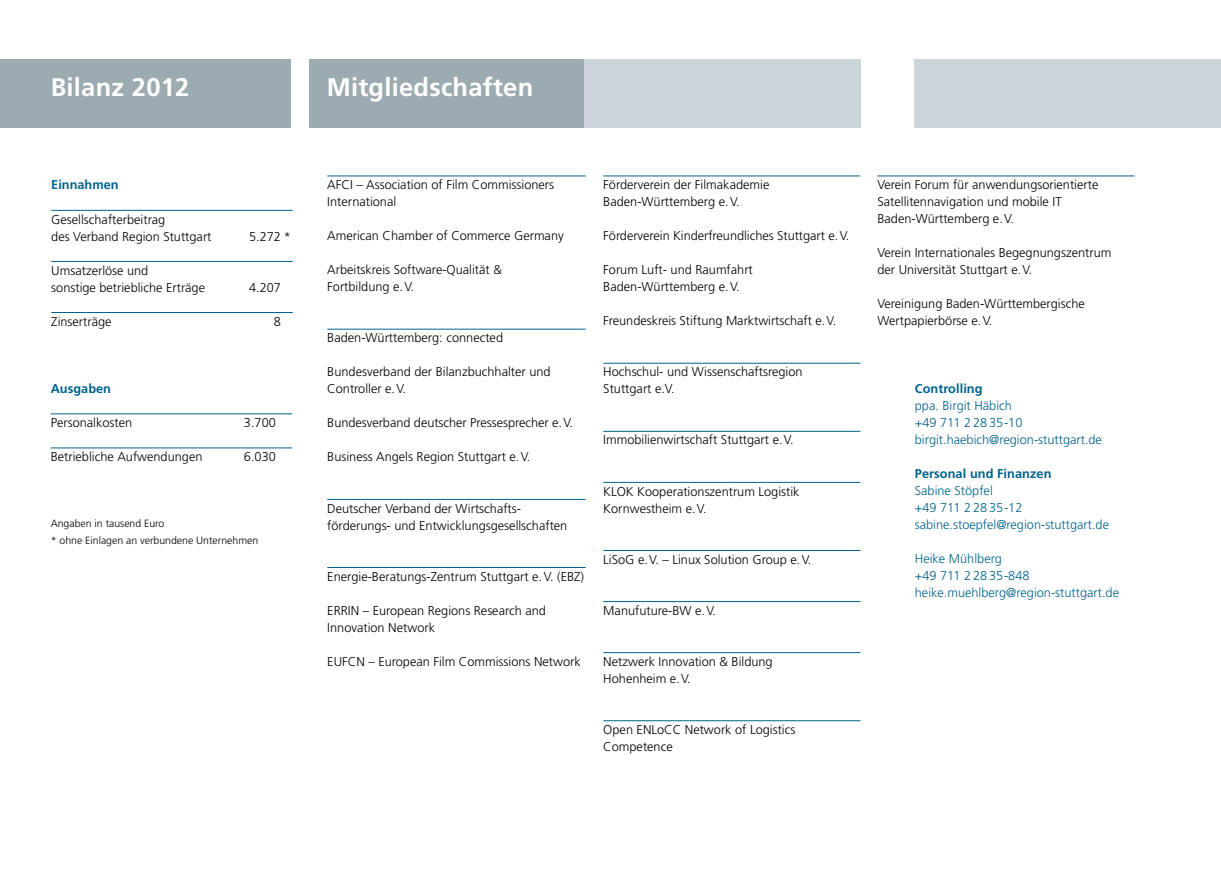
<style>
.page{position:relative;width:1221px;height:881px;background:#fff}
.page>*{position:absolute;margin:0;border:0;box-sizing:border-box;transform-origin:0 0}
.t1{font:700 25.5px "Frutiger";letter-spacing:.01em;color:#fff}
.t2{font:300 12.75px/17px "Frutiger";color:#000}
.t3{font:300 12.75px/17px "Frutiger";color:#00628d}
.t4{font:700 12.75px "Frutiger";letter-spacing:.005em;color:#00628d}
.t5{font:300 10.5px/17px "Frutiger";color:#000}
</style>
<div class="page">
<div style="left:310px;top:60px;width:275px;height:68px;background:#9caab1"></div>
<div style="left:584px;top:60px;width:276px;height:68px;background:#ccd5d9"></div>
<hr style="left:327px;top:175px;width:258px;height:1px;background:#00628d">
<hr style="left:327px;top:328px;width:258px;height:1px;background:#00628d">
<hr style="left:327px;top:499px;width:258px;height:1px;background:#00628d">
<hr style="left:327px;top:567px;width:258px;height:1px;background:#00628d">
<hr style="left:603px;top:175px;width:257px;height:1px;background:#00628d">
<hr style="left:603px;top:363px;width:257px;height:1px;background:#00628d">
<hr style="left:603px;top:431px;width:257px;height:1px;background:#00628d">
<hr style="left:603px;top:482px;width:257px;height:1px;background:#00628d">
<hr style="left:603px;top:550px;width:257px;height:1px;background:#00628d">
<hr style="left:603px;top:601px;width:257px;height:1px;background:#00628d">
<hr style="left:603px;top:652px;width:257px;height:1px;background:#00628d">
<hr style="left:603px;top:720px;width:257px;height:1px;background:#00628d">
<hr style="left:877px;top:175px;width:257px;height:1px;background:#00628d">
<hr style="left:51px;top:210px;width:242px;height:1px;background:#00628d">
<hr style="left:51px;top:261px;width:242px;height:1px;background:#00628d">
<hr style="left:51px;top:312px;width:242px;height:1px;background:#00628d">
<hr style="left:51px;top:413px;width:241px;height:1px;background:#00628d">
<hr style="left:51px;top:447px;width:241px;height:1px;background:#00628d">
<div style="left:0;top:60px;width:290px;height:68px;background:#9caab1"></div>
<div style="left:914px;top:60px;width:306px;height:68px;background:#ccd5d9"></div>
<h1 class="t1" style="left:51px;top:73px;width:140px">Bilanz 2012</h1>
<h1 class="t1" style="left:327px;top:73px;width:208px">Mitgliedschaften</h1>
<p class="t4" style="left:51px;top:177px;width:69px">Einnahmen</p>
<p class="t2" style="left:51px;top:211px;width:162px">Gesellschafterbeitrag<br>des Verband Region Stuttgart</p>
<p class="t2" style="left:51px;top:262px;width:155px">Umsatzerlöse und<br>sonstige betriebliche Erträge</p>
<p class="t2" style="left:249px;top:228px;width:43px">5.272 *</p>
<p class="t2" style="left:249px;top:279px;width:33px">4.207</p>
<p class="t2" style="left:51px;top:313px;width:62px">Zinserträge</p>
<p class="t2" style="left:274px;top:313px;width:9px">8</p>
<p class="t4" style="left:51px;top:381px;width:62px">Ausgaben</p>
<p class="t2" style="left:51px;top:414px;width:83px">Personalkosten</p>
<p class="t2" style="left:244px;top:414px;width:33px">3.700</p>
<p class="t2" style="left:51px;top:448px;width:153px">Betriebliche Aufwendungen</p>
<p class="t2" style="left:244px;top:448px;width:33px">6.030</p>
<p class="t5" style="left:51px;top:515px;width:209px">Angaben in tausend Euro<br>* ohne Einlagen an verbundene Unternehmen</p>
<p class="t2" style="left:327px;top:176px;width:228px">AFCI – Association of Film Commissioners<br>International</p>
<p class="t2" style="left:327px;top:227px;width:238px">American Chamber of Commerce Germany</p>
<p class="t2" style="left:327px;top:261px;width:176px">Arbeitskreis Software-Qualität &amp;<br>Fortbildung e.V.</p>
<p class="t2" style="left:327px;top:329px;width:177px">Baden-Württemberg: connected</p>
<p class="t2" style="left:327px;top:363px;width:225px">Bundesverband der Bilanzbuchhalter und<br>Controller e.V.</p>
<p class="t2" style="left:327px;top:414px;width:247px">Bundesverband deutscher Pressesprecher e.V.</p>
<p class="t2" style="left:327px;top:448px;width:204px">Business Angels Region Stuttgart e.V.</p>
<p class="t2" style="left:327px;top:499px;width:241px">Deutscher Verband der Wirtschafts&shy;förderungs- und Entwicklungsgesellschaften</p>
<p class="t2" style="left:327px;top:567px;width:258px">Energie-Beratungs-Zentrum Stuttgart e. V. (EBZ)</p>
<p class="t2" style="left:327px;top:601px;width:220px">ERRIN – European Regions Research and<br>Innovation Network</p>
<p class="t2" style="left:327px;top:652px;width:255px">EUFCN – European Film Commissions Network</p>
<p class="t2" style="left:603px;top:176px;width:167px">Förderverein der Filmakademie<br>Baden-Württemberg e.V.</p>
<p class="t2" style="left:603px;top:227px;width:247px">Förderverein Kinderfreundliches Stuttgart e.V.</p>
<p class="t2" style="left:603px;top:261px;width:151px">Forum Luft- und Raumfahrt<br>Baden-Württemberg e.V.</p>
<p class="t2" style="left:603px;top:312px;width:234px">Freundeskreis Stiftung Marktwirtschaft e.V.</p>
<p class="t2" style="left:603px;top:363px;width:201px">Hochschul- und Wissenschaftsregion<br>Stuttgart e.V.</p>
<p class="t2" style="left:603px;top:431px;width:192px">Immobilienwirtschaft Stuttgart e.V.</p>
<p class="t2" style="left:603px;top:482px;width:198px">KLOK Kooperationszentrum Logistik<br>Kornwestheim e.V.</p>
<p class="t2" style="left:603px;top:550px;width:210px">LiSoG e.V. – Linux Solution Group e.V.</p>
<p class="t2" style="left:603px;top:601px;width:114px">Manufuture-BW e.V.</p>
<p class="t2" style="left:603px;top:652px;width:171px">Netzwerk Innovation &amp; Bildung<br>Hohenheim e.V.</p>
<p class="t2" style="left:603px;top:720px;width:193px">Open ENLoCC Network of Logistics<br>Competence</p>
<p class="t2" style="left:877px;top:176px;width:222px">Verein Forum für anwendungsorientierte<br>Satellitennavigation und mobile IT<br>Baden-Württemberg e.V.</p>
<p class="t2" style="left:877px;top:244px;width:235px">Verein Internationales Begegnungszentrum der Universität Stuttgart e.V.</p>
<p class="t2" style="left:877px;top:295px;width:209px">Vereinigung Baden-Württembergische<br>Wertpapierbörse e.V.</p>
<p class="t4" style="left:914px;top:381px;width:69px">Controlling</p>
<p class="t3" style="left:914px;top:397px;width:189px">ppa. Birgit Häbich<br>+49 711 2 28 35-10 birgit.haebich@region-stuttgart.de</p>
<p class="t4" style="left:914px;top:466px;width:138px">Personal und Finanzen</p>
<p class="t3" style="left:914px;top:482px;width:196px">Sabine Stöpfel<br>+49 711 2 28 35-12 sabine.stoepfel@region-stuttgart.de</p>
<p class="t3" style="left:914px;top:550px;width:206px">Heike Mühlberg<br>+49 711 2 28 35-848 heike.muehlberg@region-stuttgart.de</p>
</div>
